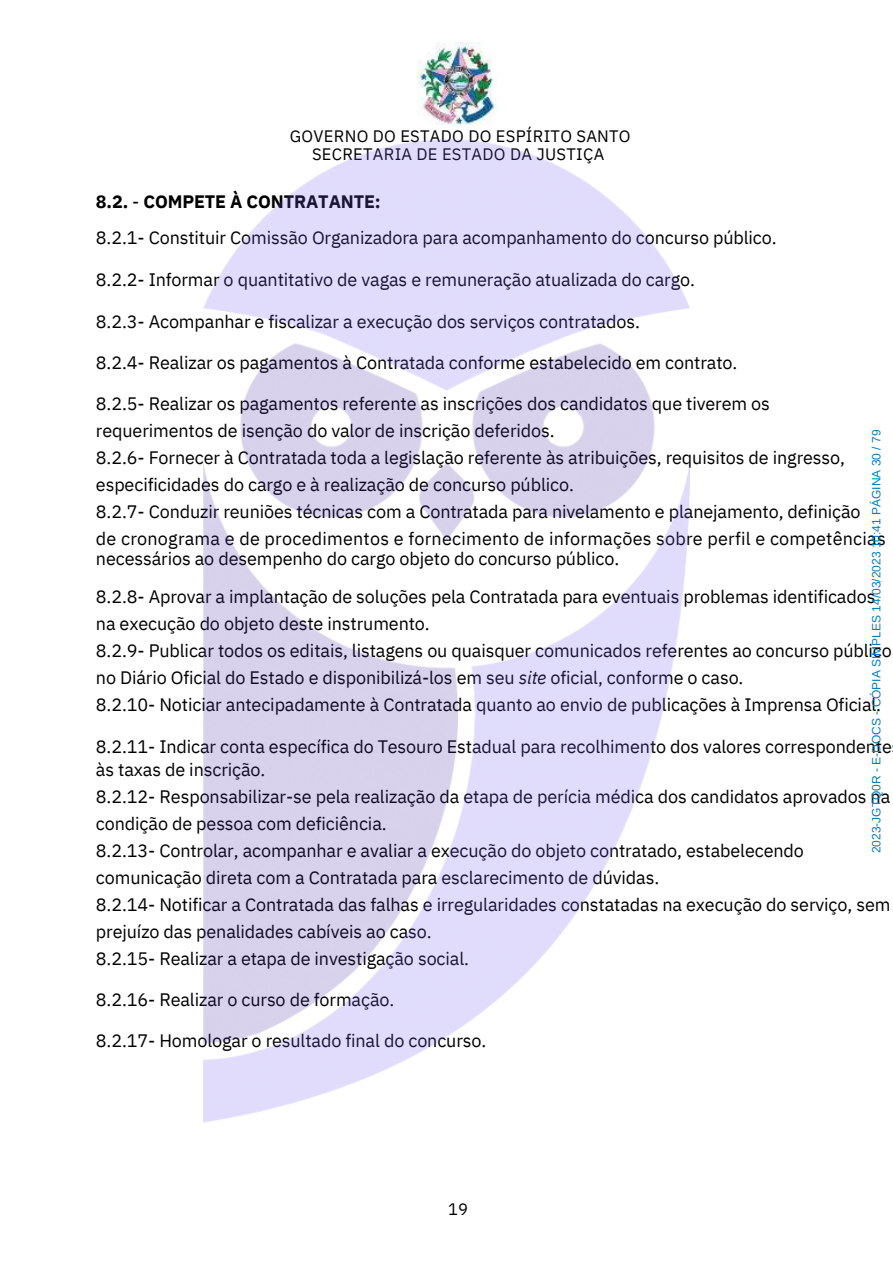
<style>
.page{position:relative;width:893px;height:1264px;background:#fff}
.page>*{position:absolute;margin:0;border:0;box-sizing:border-box;transform-origin:0 0}
.t1{font:18px/27px "IBM Plex Sans";letter-spacing:-.005em;color:#000}
.t2{font:16.5px/18px "IBM Plex Sans";letter-spacing:.015em;color:#000;text-align:center}
.t3{font:12px "Arimo";color:#007cbf}
.s1{font-weight:700}
.s2{font-style:italic}
</style>
<div class="page">
<img style="left:417px;top:42px;width:79px;height:86px">
<img style="left:203px;top:140px;width:486px;height:982px">
<p class="t2" style="left:290px;top:126px;width:342px">GOVERNO DO ESTADO DO ESPÍRITO SANTO<br>SECRETARIA DE ESTADO DA JUSTIÇA</p>
<p class="t1" style="left:96px;top:183px;width:682px;line-height:36px"><span class="s1">8.2.</span> - <span class="s1">COMPETE À CONTRATANTE:<br></span>8.2.1- Constituir Comissão Organizadora para acompanhamento do concurso público.</p>
<p class="t1" style="left:96px;top:266px;width:600px">8.2.2- Informar o quantitativo de vagas e remuneração atualizada do cargo.</p>
<p class="t1" style="left:96px;top:307px;width:545px">8.2.3- Acompanhar e fiscalizar a execução dos serviços contratados.</p>
<p class="t1" style="left:96px;top:349px;width:643px">8.2.4- Realizar os pagamentos à Contratada conforme estabelecido em contrato.</p>
<p class="t1" style="left:96px;top:389px;width:791px">8.2.5- Realizar os pagamentos referente as inscrições dos candidatos que tiverem os requerimentos de isenção do valor de inscrição deferidos.<br>8.2.6- Fornecer à Contratada toda a legislação referente às atribuições, requisitos de ingresso, especificidades do cargo e à realização de concurso público.<br>8.2.7- Conduzir reuniões técnicas com a Contratada para nivelamento e planejamento, definição<br>de cronograma e de procedimentos e fornecimento de informações sobre perfil e competências</p>
<p class="t1" style="left:96px;top:539px;width:781px;line-height:38.2px">necessários ao desempenho do cargo objeto do concurso público.<br>8.2.8- Aprovar a implantação de soluções pela Contratada para eventuais problemas identificados</p>
<p class="t1" style="left:96px;top:609px;width:797px">na execução do objeto deste instrumento.<br>8.2.9- Publicar todos os editais, listagens ou quaisquer comunicados referentes ao concurso público no Diário Oficial do Estado e disponibilizá-los em seu <span class="s2">site</span> oficial, conforme o caso.<br>8.2.10- Noticiar antecipadamente à Contratada quanto ao envio de publicações à Imprensa Oficial.</p>
<p class="t1" style="left:96px;top:734px;width:797px;line-height:23.5px">8.2.11- Indicar conta específica do Tesouro Estadual para recolhimento dos valores correspondente às taxas de inscrição.</p>
<p class="t1" style="left:96px;top:783px;width:796px">8.2.12- Responsabilizar-se pela realização da etapa de perícia médica dos candidatos aprovados na condição de pessoa com deficiência.<br>8.2.13- Controlar, acompanhar e avaliar a execução do objeto contratado, estabelecendo comunicação direta com a Contratada para esclarecimento de dúvidas.<br>8.2.14- Notificar a Contratada das falhas e irregularidades constatadas na execução do serviço, sem prejuízo das penalidades cabíveis ao caso.<br>8.2.15- Realizar a etapa de investigação social.</p>
<p class="t1" style="left:96px;top:985px;width:300px">8.2.16- Realizar o curso de formação.</p>
<p class="t1" style="left:96px;top:1027px;width:392px">8.2.17- Homologar o resultado final do concurso.</p>
<p class="t3" style="left:869px;top:853px;width:425px;rotate:-90deg">2023-JGTQ0R - E-DOCS - CÓPIA SIMPLES 14/03/2023 10:41 PÁGINA 30 / 79</p>
<p class="t2" style="left:448px;top:1199px;width:21px">19</p>
</div>
